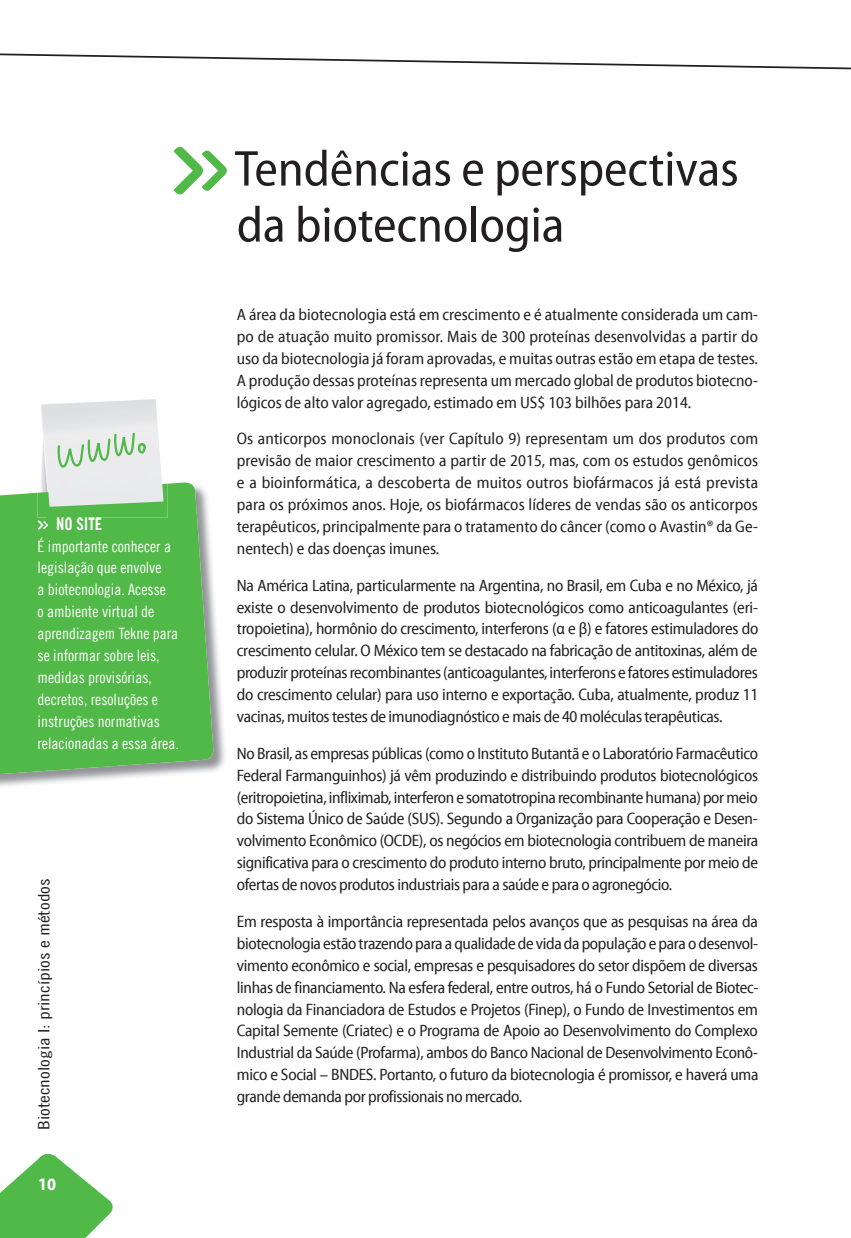
<style>
.page{position:relative;width:851px;height:1238px;background:#fff}
.page>*{position:absolute;margin:0;border:0;box-sizing:border-box;transform-origin:0 0}
.t1{font:semi-condensed 50.75px/56px "Probario";color:#231f20}
.t2{font:700 semi-condensed 17.5px "Probario";color:#fff}
.t3{font:semi-condensed 16.62px/21.9px "Probario";letter-spacing:-.02em;color:#231f20;text-align:justify}
.t4{font:16.62px "Caecil Bold Condensed N20";color:#fff}
.t5{font:15.75px/21.9px "Caecil Condensed N18";color:#fff}
.t6{font:15.75px "Caecil Condensed N18";color:#231f20;scale:1.25 1}
</style>
<div class="page">
<svg style="left:0;top:53px;width:850px;height:17px"></svg>
<svg style="left:173px;top:147px;width:54px;height:47px"></svg>
<img style="left:0;top:601px;width:225px;height:186px">
<svg style="left:0;top:482px;width:214px;height:297px;background:#5cba55"></svg>
<svg style="left:38px;top:520px;width:10px;height:9px"></svg>
<img style="left:38px;top:483px;width:129px;height:34px">
<img style="left:48px;top:517px;width:54px;height:1px">
<img style="left:41px;top:399px;width:123px;height:108px">
<svg style="left:58px;top:431px;width:88px;height:41px;background:#d2e3d2"></svg>
<svg style="left:0;top:1153px;width:113px;height:85px"></svg>
<p class="t4" style="left:56px;top:513px;width:47px">NO SITE</p>
<p class="t5" style="left:38px;top:534px;width:143px">É importante conhecer a legislação que envolve<br>a biotecnologia. Acesse<br>o ambiente virtual de aprendizagem Tekne para se informar sobre leis, medidas provisórias, decretos, resoluções e instruções normativas relacionadas a essa área.</p>
<p class="t6" style="left:35px;top:1130px;width:203px;rotate:-90deg">Biotecnologia I: princípios e métodos</p>
<p class="t2" style="left:38px;top:1173px;width:20px">10</p>
<p class="t1" style="left:235px;top:142px;width:505px">Tendências e perspectivas da biotecnologia</p>
<p class="t3" style="left:237px;top:304px;width:522px">A área da biotecnologia está em crescimento e é atualmente considerada um cam&shy;po de atuação muito promissor. Mais de 300 proteínas desenvolvidas a partir do uso da biotecnologia já foram aprovadas, e muitas outras estão em etapa de testes.<br>A produção dessas proteínas representa um mercado global de produtos biotecno&shy;lógicos de alto valor agregado, estimado em US$ 103 bilhões para 2014.</p>
<p class="t3" style="left:237px;top:428px;width:523px">Os anticorpos monoclonais (ver Capítulo 9) representam um dos produtos com previsão de maior crescimento a partir de 2015, mas, com os estudos genômicos e a bioinformática, a descoberta de muitos outros biofármacos já está prevista para os próximos anos. Hoje, os biofármacos líderes de vendas são os anticorpos terapêuticos, principalmente para o tratamento do câncer (como o Avastin® da Ge&shy;nentech) e das doenças imunes.</p>
<p class="t3" style="left:237px;top:574px;width:523px">Na América Latina, particularmente na Argentina, no Brasil, em Cuba e no México, já existe o desenvolvimento de produtos biotecnológicos como anticoagulantes (eri&shy;tropoietina), hormônio do crescimento, interferons (α e β) e fatores estimuladores do cr escimento celular. O México tem se destacado na fabricação de antitoxinas, além de produzir proteínas recombinantes (anticoagulantes, interferons e fatores estimuladores do crescimento celular) para uso interno e exportação. Cuba, atualmente, produz 11 vacinas, muitos testes de imunodiagnóstico e mais de 40 moléculas terapêuticas.</p>
<p class="t3" style="left:237px;top:742px;width:523px">No Brasil, as empresas públicas (como o Instituto Butantã e o Laboratório Farmacêutico Federal Farmanguinhos) já vêm produzindo e distribuindo produtos biotecnológicos (eritropoietina, infliximab, interferon e somatotropina recombinante humana) por meio do Sistema Único de Saúde (SUS). Segundo a Organização para Cooperação e Desen&shy;volvimento Econômico (OCDE), os negócios em biotecnologia contribuem de maneira significativa para o crescimento do produto interno bruto, principalmente por meio de ofertas de novos produtos industriais para a saúde e para o agronegócio.</p>
<p class="t3" style="left:237px;top:910px;width:523px">Em resposta à importância representada pelos avanços que as pesquisas na área da biotecnologia estão trazendo para a qualidade de vida da população e para o desenvol&shy;vimento econômico e social, empresas e pesquisadores do setor dispõem de diversas linhas de financiamento. Na esfera federal, entre outros, há o Fundo Setorial de Biotec&shy;nologia da Financiadora de Estudos e Projetos (Finep), o Fundo de Investimentos em Capital Semente (Criatec) e o Programa de Apoio ao Desenvolvimento do Complexo Industrial da Saúde (Profarma), ambos do Banco Nacional de Desenvolvimento Econô&shy;mico e Social – BNDES. Portanto, o futuro da biotecnologia é promissor, e haverá uma grande demanda por profissionais no mercado.</p>
</div>
